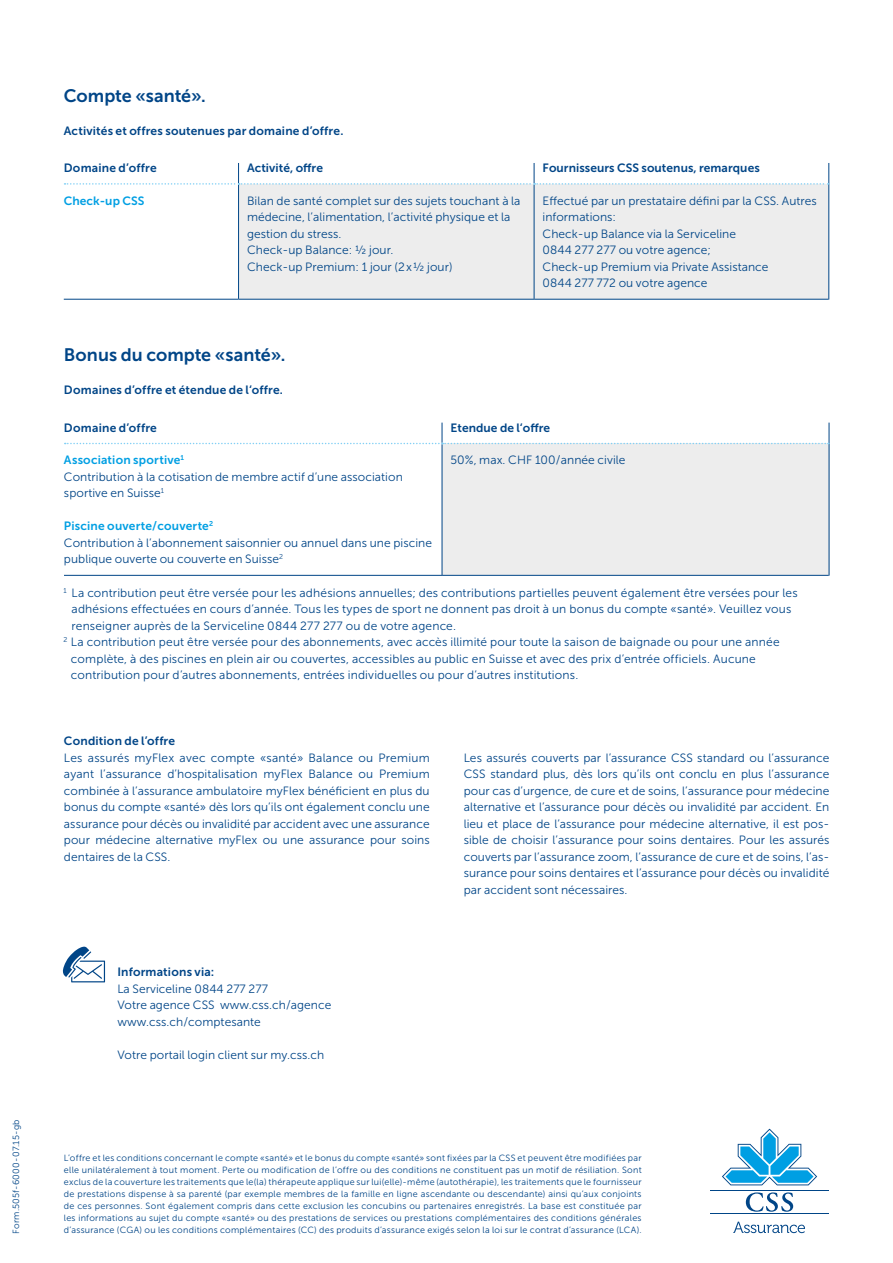
<style>
.page{position:relative;width:893px;height:1263px;background:#fff}
.page>*{position:absolute;margin:0;border:0;box-sizing:border-box;transform-origin:0 0}
.t1{font:18px "Museo Sans 700";color:#004587}
.t2{font:12px/16.5px "Museo Sans 300";letter-spacing:.005em;color:#004587}
.t3{font:12px "Museo Sans 700";letter-spacing:.015em;color:#004587}
.t4{font:12px "Museo Sans 700";letter-spacing:.015em;color:#009fe3}
.t5{font:9px/12px "Museo Sans 300";letter-spacing:.03em;color:#004587;text-align:justify}
</style>
<div class="page">
<hr style="left:710px;top:1213px;width:119px;height:1px;background:#004587">
<hr style="left:710px;top:1190px;width:119px;height:1px;background:#004587">
<svg style="left:722px;top:1129px;width:95px;height:56px"></svg>
<svg style="left:746px;top:1192px;width:47px;height:20px"></svg>
<svg style="left:733px;top:1221px;width:72px;height:12px"></svg>
<div style="left:442px;top:443px;width:387px;height:132px;background:#ededed"></div>
<hr style="left:442px;top:444px;width:1px;height:131px;background:#004587">
<hr style="left:829px;top:443px;width:1px;height:133px;background:#004587">
<hr style="left:64px;top:575px;width:378px;height:1px;background:#004587">
<hr style="left:442px;top:575px;width:387px;height:1px;background:#004587">
<svg style="left:65px;top:423px;width:765px;height:21px"></svg>
<div style="left:239px;top:185px;width:589px;height:114px;background:#ededed"></div>
<hr style="left:238px;top:185px;width:1px;height:114px;background:#004587">
<hr style="left:534px;top:185px;width:1px;height:114px;background:#004587">
<hr style="left:828px;top:184px;width:1px;height:116px;background:#004587">
<svg style="left:65px;top:163px;width:764px;height:22px"></svg>
<hr style="left:64px;top:299px;width:175px;height:1px;background:#004587">
<hr style="left:239px;top:299px;width:295px;height:1px;background:#004587">
<hr style="left:534px;top:299px;width:294px;height:1px;background:#004587">
<svg style="left:62px;top:946px;width:43px;height:36px"></svg>
<p class="t5" style="left:10px;top:1234px;width:116px;rotate:-90deg">Form.505f-6000-07.15-gb</p>
<h1 class="t1" style="left:64px;top:85px;width:144px">Compte «santé».</h1>
<p class="t3" style="left:64px;top:124px;width:281px">Activités et offres soutenues par domaine d’offre.</p>
<p class="t3" style="left:64px;top:161px;width:94px">Domaine d’offre</p>
<p class="t3" style="left:247px;top:161px;width:77px">Activité, offre</p>
<p class="t3" style="left:543px;top:161px;width:219px">Fournisseurs CSS soutenus, remarques</p>
<p class="t4" style="left:64px;top:194px;width:82px">Check-up CSS</p>
<p class="t2" style="left:247px;top:192px;width:275px">Bilan de santé complet sur des sujets touchant à la médecine, l’alimentation, l’activité physique et la gestion du stress.<br>Check-up Balance: ½ jour.<br>Check-up Premium: 1 jour (2x½ jour)</p>
<p class="t2" style="left:543px;top:192px;width:276px">Effectué par un prestataire défini par la CSS. Autres informations:<br>Check-up Balance via la Serviceline<br>0844 277 277 ou votre agence;<br>Check-up Premium via Private Assistance<br>0844 277 772 ou votre agence</p>
<h1 class="t1" style="left:64px;top:345px;width:223px">Bonus du compte «santé».</h1>
<p class="t3" style="left:64px;top:383px;width:221px">Domaines d’offre et étendue de l‘offre.</p>
<p class="t3" style="left:64px;top:421px;width:94px">Domaine d’offre</p>
<p class="t3" style="left:451px;top:421px;width:101px">Etendue de l‘offre</p>
<p class="t4" style="left:64px;top:454px;width:122px">Association sportive<sup>1</sup></p>
<p class="t2" style="left:64px;top:469px;width:340px">Contribution à la cotisation de membre actif d’une association sportive en Suisse<sup>1</sup></p>
<p class="t4" style="left:64px;top:520px;width:151px">Piscine ouverte / couverte<sup>2</sup></p>
<p class="t2" style="left:64px;top:535px;width:370px">Contribution à l’abonnement saisonnier ou annuel dans une piscine publique ouverte ou couverte en Suisse<sup>2</sup></p>
<p class="t2" style="left:451px;top:452px;width:176px">50%, max. CHF 100 / année civile</p>
<p class="t2" style="left:64px;top:584px;width:736px"><sup>1</sup> La contribution peut être versée pour les adhésions annuelles; des contributions partielles peuvent également être versées pour les</p>
<p class="t2" style="left:72px;top:601px;width:721px">adhésions effectuées en cours d’année. Tous les types de sport ne donnent pas droit à un bonus du compte «santé». Veuillez vous</p>
<p class="t2" style="left:72px;top:617px;width:386px">renseigner auprès de la Serviceline 0844 277 277 ou de votre agence.</p>
<p class="t2" style="left:64px;top:634px;width:718px"><sup>2</sup> La contribution peut être versée pour des abonnements, avec accès illimité pour toute la saison de baignade ou pour une année</p>
<p class="t2" style="left:71px;top:650px;width:686px">complète, à des piscines en plein air ou couvertes, accessibles au public en Suisse et avec des prix d’entrée officiels. Aucune</p>
<p class="t2" style="left:71px;top:667px;width:509px">contribution pour d’autres abonnements, entrées individuelles ou pour d’autres institutions.</p>
<p class="t3" style="left:64px;top:734px;width:113px">Condition de l’offre</p>
<p class="t2" style="left:64px;top:749px;width:367px;text-align:justify">Les assurés myFlex avec compte «santé» Balance ou Premium ayant l’assurance d’hospitalisation myFlex Balance ou Premium combinée à l’assurance ambulatoire myFlex bénéficient en plus du bonus du compte «santé» dès lors qu’ils ont également conclu une assurance pour décès ou invalidité par accident avec une assurance pour médecine alternative myFlex ou une assurance pour soins dentaires de la CSS.</p>
<p class="t2" style="left:464px;top:749px;width:367px;text-align:justify">Les assurés couverts par l’assurance CSS standard ou l’assurance CSS standard plus, dès lors qu’ils ont conclu en plus l’assurance pour cas d’urgence, de cure et de soins, l’assurance pour médecine alternative et l’assurance pour décès ou invalidité par accident. En lieu et place de l’assurance pour médecine alternative, il est pos&shy;sible de choisir l’assurance pour soins dentaires. Pour les assurés couverts par l’assurance zoom, l’assurance de cure et de soins, l’as&shy;surance pour soins dentaires et l’assurance pour décès ou invalidité par accident sont nécessaires.</p>
<p class="t3" style="left:117px;top:965px;width:99px">Informations via:</p>
<p class="t2" style="left:117px;top:980px;width:215px">La Serviceline 0844 277 277<br>Votre agence CSS www.css.ch/agence www.css.ch/comptesante</p>
<p class="t2" style="left:117px;top:1046px;width:209px">Votre portail login client sur my.css.ch</p>
<p class="t5" style="left:64px;top:1152px;width:579px">L’offre et les conditions concernant le compte «santé» et le bonus du compte «santé» sont fixées par la CSS et peuvent être modifiées par elle unilatéralement à tout moment. Perte ou modification de l’offre ou des conditions ne constituent pas un motif de résiliation. Sont exclus de la couverture les traitements que le(la) thérapeute applique sur lui(elle)-même (autothérapie), les traitements que le fournisseur de prestations dispense à sa parenté (par exemple membres de la famille en ligne ascendante ou descendante) ainsi qu’aux conjoints de ces personnes. Sont également compris dans cette exclusion les concubins ou partenaires enregistrés. La base est constituée par les informations au sujet du compte «santé» ou des prestations de services ou prestations complémentaires des conditions générales d’assurance (CGA) ou les conditions complémentaires (CC) des produits d’assurance exigés selon la loi sur le contrat d’assurance (LCA).</p>
</div>
